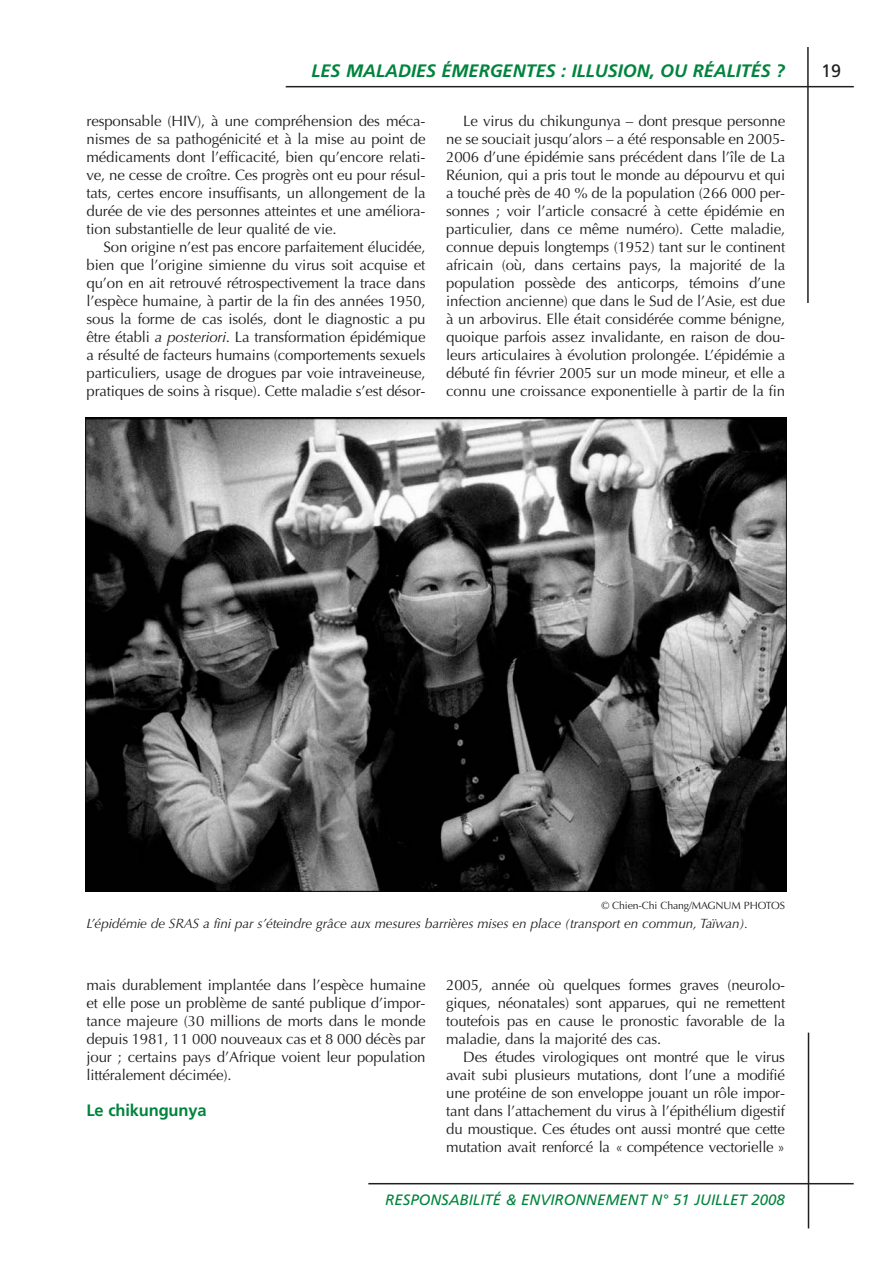
<style>
.page{position:relative;width:893px;height:1263px;background:#fff}
.page>*{position:absolute;margin:0;border:0;box-sizing:border-box;transform-origin:0 0}
.t1{font:italic 700 18px "Frutiger";color:#00843d}
.t2{font:18px "Frutiger";color:#231f20}
.t3{font:700 16.5px "Frutiger";letter-spacing:-.01em;color:#00843d}
.t4{font:15px/18px "Optima";letter-spacing:-.01em;color:#231f20;text-align:justify}
.t5{font:italic 15px "Frutiger";color:#00843d}
.t6{font:italic 13.5px "Optima";letter-spacing:-.01em;color:#231f20}
.t7{font:10.5px "Optima";letter-spacing:-.01em;color:#231f20}
.s1{font-style:italic}
</style>
<div class="page">
<hr style="left:286px;top:86px;width:568px;height:1px;background:#231f20">
<hr style="left:807px;top:47px;width:2px;height:256px;background:#231f20">
<hr style="left:368px;top:1183px;width:486px;height:1px;background:#231f20">
<hr style="left:808px;top:1032px;width:1px;height:196px;background:#231f20">
<img style="left:85px;top:418px;width:702px;height:474px">
<p class="t1" style="left:312px;top:63px;width:475px">LES MALADIES ÉMERGENTES : ILLUSION, OU RÉALITÉS ?</p>
<p class="t2" style="left:821px;top:63px;width:22px">19</p>
<p class="t4" style="left:87px;top:112px;width:341px">responsable (HIV), à une compréhension des méca&shy;nismes de sa pathogénicité et à la mise au point de médicaments dont l’efficacité, bien qu’encore relati&shy;ve, ne cesse de croître. Ces progrès ont eu pour résul&shy;tats, certes encore insuffisants, un allongement de la durée de vie des personnes atteintes et une améliora&shy;tion substantielle de leur qualité de vie.</p>
<p class="t4" style="left:87px;top:238px;width:341px;text-indent:17px">Son origine n’est pas encore parfaitement élucidée, bien que l’origine simienne du virus soit acquise et qu’on en ait retrouvé rétrospectivement la trace dans l’espèce humaine, à partir de la fin des années 1950, sous la forme de cas isolés, dont le diagnostic a pu être établi <span class="s1">a posteriori</span>. La transformation épidémique a résulté de facteurs humains (comportements sexuels particuliers, usage de drogues par voie intraveineuse, pratiques de soins à risque). Cette maladie s’est désor-</p>
<p class="t4" style="left:446px;top:112px;width:341px;text-indent:17px">Le virus du chikungunya – dont presque personne ne se souciait jusqu’alors – a été responsable en 2005- 2006 d’une épidémie sans précédent dans l’île de La Réunion, qui a pris tout le monde au dépourvu et qui a touché près de 40 % de la population (266 000 per&shy;sonnes ; voir l’article consacré à cette épidémie en particulier, dans ce même numéro). Cette maladie, connue depuis longtemps (1952) tant sur le continent africain (où, dans certains pays, la majorité de la population possède des anticorps, témoins d’une infection ancienne) que dans le Sud de l’Asie, est due à un arbovirus. Elle était considérée comme bénigne, quoique parfois assez invalidante, en raison de dou&shy;leurs articulaires à évolution prolongée. L’épidémie a débuté fin février 2005 sur un mode mineur, et elle a connu une croissance exponentielle à partir de la fin</p>
<p class="t7" style="left:601px;top:899px;width:185px">© Chien-Chi Chang/MAGNUM PHOTOS</p>
<p class="t6" style="left:87px;top:915px;width:663px">L’épidémie de SRAS a fini par s’éteindre grâce aux mesures barrières mises en place (transport en commun, Taïwan).</p>
<p class="t4" style="left:87px;top:976px;width:341px">mais durablement implantée dans l’espèce humaine et elle pose un problème de santé publique d’impor&shy;tance majeure (30 millions de morts dans le monde depuis 1981, 11 000 nouveaux cas et 8 000 décès par jour ; certains pays d’Afrique voient leur population littéralement décimée).</p>
<p class="t3" style="left:87px;top:1104px;width:122px">Le chikungunya</p>
<p class="t4" style="left:446px;top:976px;width:341px">2005, année où quelques formes graves (neurolo&shy;giques, néonatales) sont apparues, qui ne remettent toutefois pas en cause le pronostic favorable de la maladie, dans la majorité des cas.</p>
<p class="t4" style="left:446px;top:1048px;width:340px;text-indent:17px">Des études virologiques ont montré que le virus avait subi plusieurs mutations, dont l’une a modifié une protéine de son enveloppe jouant un rôle impor&shy;tant dans l’attachement du virus à l’épithélium digestif du moustique. Ces études ont aussi montré que cette mutation avait renforcé la « compétence vectorielle »</p>
<p class="t5" style="left:385px;top:1194px;width:401px">RESPONSABILITÉ &amp; ENVIRONNEMENT N° 51 JUILLET 2008</p>
</div>
